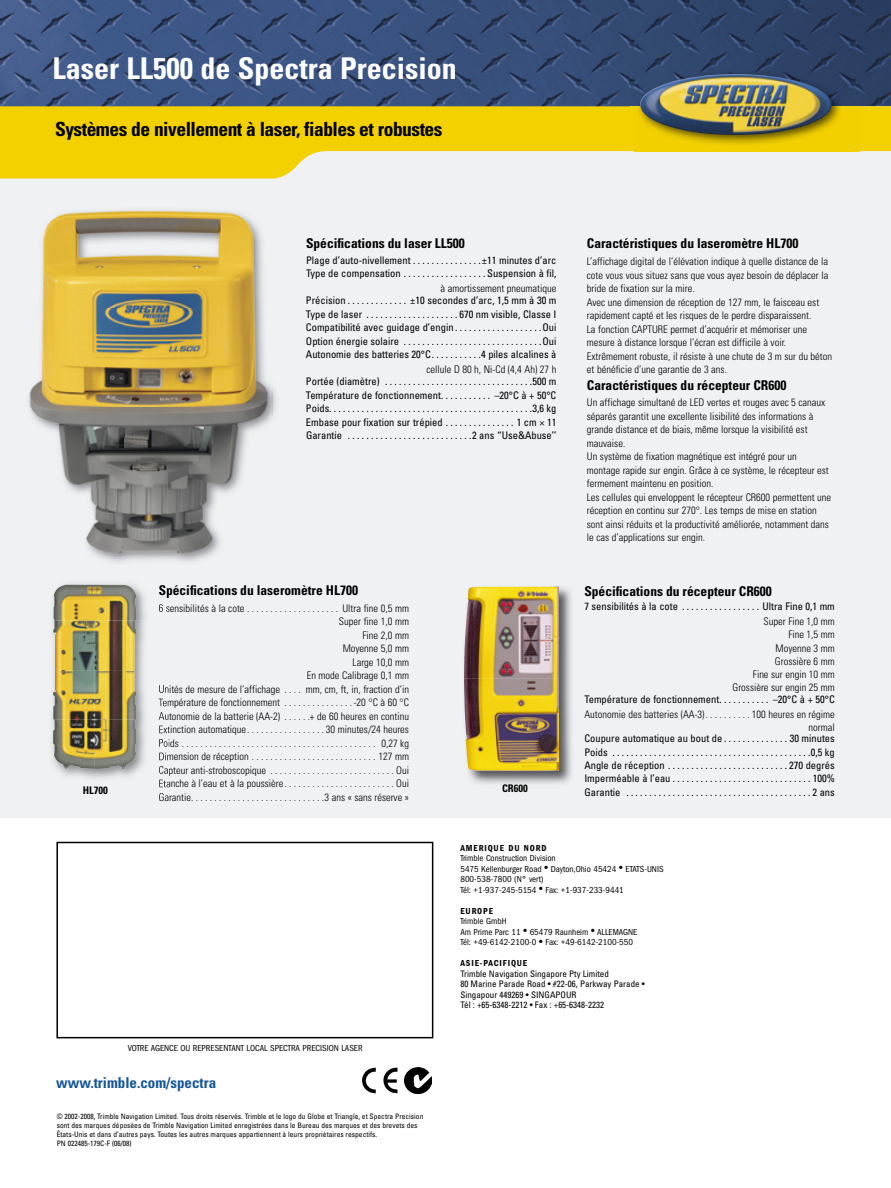
<style>
.page{position:relative;width:891px;height:1188px;background:#fff}
.page>*{position:absolute;margin:0;border:0;box-sizing:border-box;transform-origin:0 0}
.t1{font:700 condensed 30px "Univers LT Std";color:#fff}
.t2{font:700 condensed 19.5px "Univers LT Std";letter-spacing:-.025em;color:#000}
.t3{font:700 condensed 15px "Univers LT Std";color:#175699}
.t4{font:700 condensed 13.5px "Univers LT Std";color:#000}
.t5{font:300 condensed 10.5px/13.5px "Univers LT Std";color:#000;text-align:right}
.t6{font:condensed 10.5px/13.5px "Univers LT Std";color:#000;text-align:justify}
.t7{font:700 condensed 10.5px "Univers LT Std";color:#000}
.t8{font:condensed 9px/10.5px "ITC Franklin Gothic Std";color:#000}
.t9{font:condensed 9px/10.5px "Univers LT Std";color:#000}
.t10{font:9px "ITC Franklin Gothic Std Dm Cd";letter-spacing:.1em;color:#000}
.t11{font:condensed 7.5px/9px "Univers LT Std";color:#000}
</style>
<div class="page">
<div style="left:0;top:129px;width:891px;height:689px;background:#f0f1f3"></div>
<img style="left:0;top:0;width:891px;height:106px">
<svg style="left:56px;top:842px;width:377px;height:196px"></svg>
<svg style="left:0;top:106px;width:891px;height:73px;fill:#f3d000"></svg>
<img style="left:635px;top:69px;width:225px;height:85px">
<img style="left:640px;top:74px;width:192px;height:61px">
<img style="left:96px;top:209px;width:180px;height:353px">
<img style="left:29px;top:210px;width:243px;height:345px">
<img style="left:405px;top:1067px;width:26px;height:27px">
<img style="left:362px;top:1067px;width:36px;height:27px">
<img style="left:468px;top:587px;width:104px;height:197px">
<img style="left:464px;top:586px;width:95px;height:185px">
<img style="left:65px;top:583px;width:81px;height:38px">
<svg style="left:159px;top:585px;width:9px;height:13px"></svg>
<svg style="left:159px;top:604px;width:9px;height:8px"></svg>
<svg style="left:159px;top:685px;width:9px;height:62px"></svg>
<svg style="left:159px;top:753px;width:9px;height:46px"></svg>
<img style="left:53px;top:585px;width:83px;height:184px">
<h1 class="t1" style="left:52px;top:50px;width:406px">Laser LL500 de Spectra Precision</h1>
<h2 class="t2" style="left:55px;top:117px;width:389px">Systèmes de nivellement à laser, fiables et robustes</h2>
<p class="t7" style="left:83px;top:784px;width:27px">HL700</p>
<p class="t4" style="left:306px;top:235px;width:160px">Spécifications du laser LL500</p>
<p class="t6" style="left:306px;top:253px;width:252px">Plage d’auto-nivellement . . . . . . . . . . . . . . .±11 minutes d’arc<br>Type de compensation . . . . . . . . . . . . . . . . . . Suspension à fil,</p>
<p class="t5" style="left:441px;top:282px;width:117px">à amortissement pneumatique</p>
<p class="t6" style="left:306px;top:293px;width:252px">Précision . . . . . . . . . . . . . ±10 secondes d’arc, 1,5 mm à 30 m Type de laser . . . . . . . . . . . . . . . . . . . . 670 nm visible, Classe I Compatibilité avec guidage d’engin . . . . . . . . . . . . . . . . . . .Oui Option énergie solaire . . . . . . . . . . . . . . . . . . . . . . . . . . . . . .Oui Autonomie des batteries 20°C . . . . . . . . . . .4 piles alcalines à</p>
<p class="t5" style="left:426px;top:363px;width:132px">cellule D 80 h, Ni-Cd (4,4 Ah) 27 h</p>
<p class="t6" style="left:306px;top:374px;width:252px">Portée (diamètre) . . . . . . . . . . . . . . . . . . . . . . . . . . . . . . . .500 m Température de fonctionnement . . . . . . . . . . . –20°C à + 50°C Poids. . . . . . . . . . . . . . . . . . . . . . . . . . . . . . . . . . . . . . . . . . . .3,6 kg Embase pour fixation sur trépied . . . . . . . . . . . . . . . 1 cm × 11<br>Garantie . . . . . . . . . . . . . . . . . . . . . . . . . . .2 ans “Use&amp;Abuse’’</p>
<p class="t4" style="left:159px;top:582px;width:201px">Spécifications du laseromètre HL700</p>
<p class="t5" style="left:159px;top:601px;width:252px">6 sensibilités à la cote . . . . . . . . . . . . . . . . . . . . Ultra fine 0,5 mm Super fine 1,0 mm<br>Fine 2,0 mm<br>Moyenne 5,0 mm<br>Large 10,0 mm<br>En mode Calibrage 0,1 mm<br>Unités de mesure de l’affichage . . . . mm, cm, ft, in, fraction d’in Température de fonctionnement . . . . . . . . . . . . . . . -20 °C à 60 °C Autonomie de la batterie (AA-2) . . . . . .+ de 60 heures en continu Extinction automatique . . . . . . . . . . . . . . . . . 30 minutes/24 heures Poids . . . . . . . . . . . . . . . . . . . . . . . . . . . . . . . . . . . . . . . . . . 0,27 kg Dimension de réception . . . . . . . . . . . . . . . . . . . . . . . . . . . 127 mm Capteur anti-stroboscopique . . . . . . . . . . . . . . . . . . . . . . . . . . . Oui Etanche à l’eau et à la poussière . . . . . . . . . . . . . . . . . . . . . . . . Oui Garantie. . . . . . . . . . . . . . . . . . . . . . . . . . . . .3 ans « sans réserve »</p>
<p class="t7" style="left:502px;top:782px;width:27px">CR600</p>
<p class="t4" style="left:587px;top:235px;width:213px">Caractéristiques du laseromètre HL700</p>
<p class="t5" style="left:587px;top:255px;width:247px;text-align:left">L’affichage digital de l’élévation indique à quelle distance de la cote vous vous situez sans que vous ayez besoin de déplacer la bride de fixation sur la mire.<br>Avec une dimension de réception de 127 mm, le faisceau est rapidement capté et les risques de le perdre disparaissent.<br>La fonction CAPTURE permet d’acquérir et mémoriser une mesure à distance lorsque l’écran est difficile à voir.<br>Extrêmement robuste, il résiste à une chute de 3 m sur du béton et bénéficie d’une garantie de 3 ans.</p>
<p class="t4" style="left:587px;top:376px;width:201px">Caractéristiques du récepteur CR600</p>
<p class="t5" style="left:587px;top:396px;width:246px;text-align:left">Un affichage simultané de LED vertes et rouges avec 5 canaux séparés garantit une excellente lisibilité des informations à grande distance et de biais, même lorsque la visibilité est mauvaise.<br>Un système de fixation magnétique est intégré pour un montage rapide sur engin. Grâce à ce système, le récepteur est fermement maintenu en position.<br>Les cellules qui enveloppent le récepteur CR600 permettent une réception en continu sur 270°. Les temps de mise en station sont ainsi réduits et la productivité améliorée, notamment dans le cas d’applications sur engin.</p>
<p class="t4" style="left:584px;top:582px;width:189px">Spécifications du récepteur CR600</p>
<p class="t6" style="left:584px;top:600px;width:252px">7 sensibilités à la cote . . . . . . . . . . . . . . . . . Ultra Fine 0,1 mm</p>
<p class="t5" style="left:732px;top:615px;width:104px">Super Fine 1,0 mm<br>Fine 1,5 mm<br>Moyenne 3 mm<br>Grossière 6 mm<br>Fine sur engin 10 mm<br>Grossière sur engin 25 mm</p>
<p class="t6" style="left:584px;top:692px;width:252px">Température de fonctionnement . . . . . . . . . . . –20°C à + 50°C</p>
<p class="t5" style="left:584px;top:707px;width:252px">Autonomie des batteries (AA-3) . . . . . . . . . . 100 heures en régime normal</p>
<p class="t6" style="left:584px;top:732px;width:252px">Coupure automatique au bout de . . . . . . . . . . . . . . 30 minutes Poids . . . . . . . . . . . . . . . . . . . . . . . . . . . . . . . . . . . . . . . . . . .0,5 kg Angle de réception . . . . . . . . . . . . . . . . . . . . . . . . . . 270 degrés Imperméable à l’eau . . . . . . . . . . . . . . . . . . . . . . . . . . . . . . 100% Garantie . . . . . . . . . . . . . . . . . . . . . . . . . . . . . . . . . . . . . . . . 2 ans</p>
<p class="t8" style="left:128px;top:1043px;width:236px">VOTRE AGENCE OU REPRESENTANT LOCAL SPECTRA PRECISION LASER</p>
<h3 class="t3" style="left:56px;top:1073px;width:162px">www.trimble.com/spectra</h3>
<p class="t11" style="left:57px;top:1112px;width:368px">© 2002-2008, Trimble Navigation Limited. Tous droits réservés. Trimble et le logo du Globe et Triangle, et Spectra Precision sont des marques déposées de Trimble Navigation Limited enregistrées dans le Bureau des marques et des brevets des États-Unis et dans d’autres pays. Toutes les autres marques appartiennent à leurs propriétaires respectifs.<br>PN 022485-179C-F (06/08)</p>
<p class="t10" style="left:460px;top:843px;width:88px">AMERIQUE DU NORD</p>
<p class="t8" style="left:460px;top:853px;width:205px">Trimble Construction Division<br>5475 Kellenburger Road • Dayton,Ohio 45424 • ETATS-UNIS 800-538-7800 (N° vert)<br>Tél: +1-937-245-5154 • Fax: +1-937-233-9441</p>
<p class="t10" style="left:460px;top:906px;width:34px">EUROPE</p>
<p class="t8" style="left:460px;top:916px;width:178px">Trimble GmbH<br>Am Prime Parc 11 • 65479 Raunheim • ALLEMAGNE<br>Tél: +49-6142-2100-0 • Fax: +49-6142-2100-550</p>
<p class="t10" style="left:460px;top:958px;width:68px">ASIE-PACIFIQUE</p>
<p class="t9" style="left:460px;top:968px;width:186px">Trimble Navigation Singapore Pty Limited<br>80 Marine Parade Road • #22-06, Parkway Parade • Singapour 449269 • SINGAPOUR<br>Tél : +65-6348-2212 • Fax : +65-6348-2232</p>
</div>
